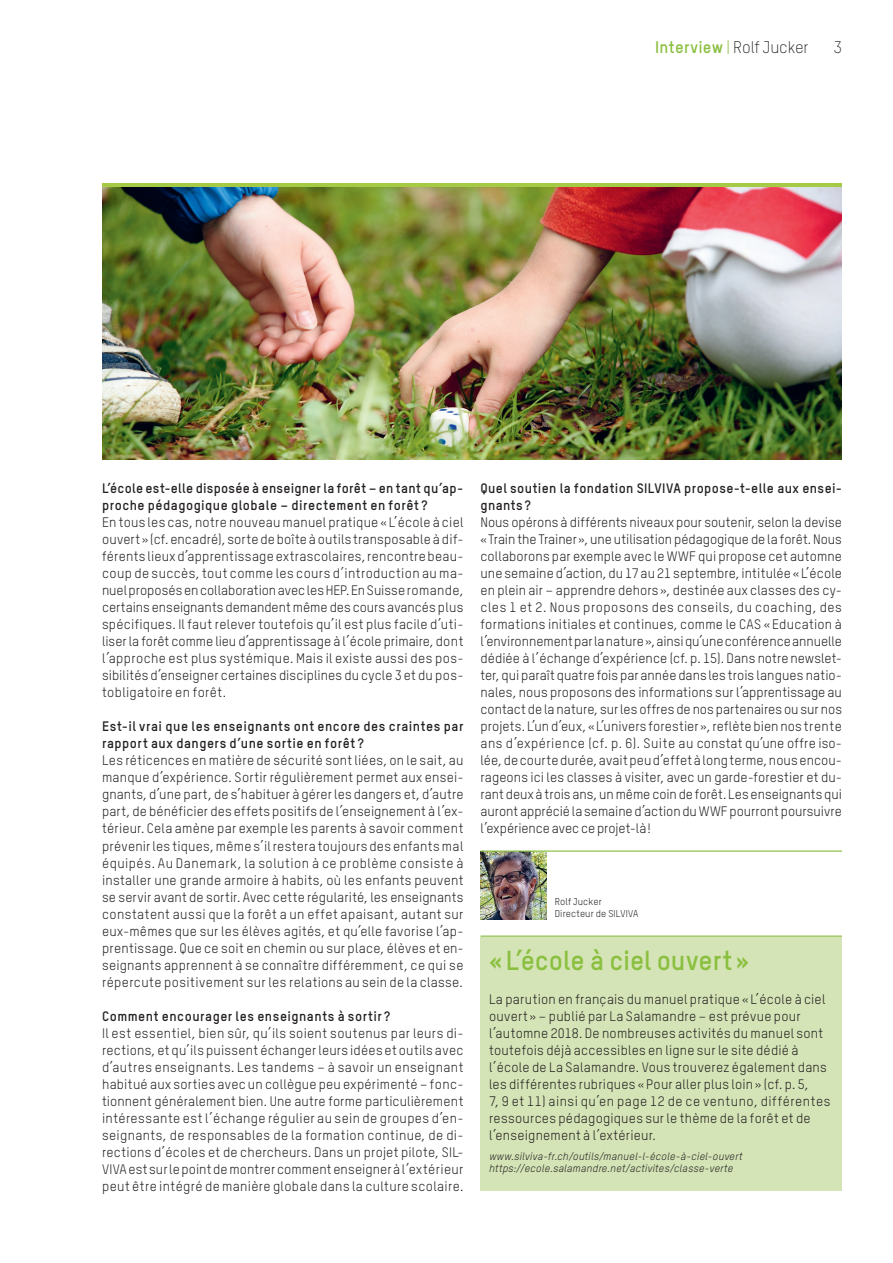
<style>
.page{position:relative;width:893px;height:1263px;background:#fff}
.page>*{position:absolute;margin:0;border:0;box-sizing:border-box;transform-origin:0 0}
._1_Titel_18_pt{font:700 27px "TSTARPRO";color:#8abf3f}
._2_Grundschrift_9_pt{font:300 16.5px "TSTARPRO";letter-spacing:-.005em;color:#231f20}
._1_Untertitel_9_pt{font:13.5px/17px "TSTARPRO";letter-spacing:.025em;color:#231f20;text-align:justify}
._2_Grundschrift_9_pt-2{font:13.5px/17px "TSTARPRO";letter-spacing:.015em;color:#231f20}
._1_Untertitel_9_pt-2{font:700 13.5px/17px "TSTARPRO";letter-spacing:.035em;color:#231f20}
._2_Grundschrift_9_pt-3{font:italic 10.5px "TSTARPRO";letter-spacing:.02em;color:#231f20}
._5_Marginalie_6_5_pt{font:9.75px "TSTARPRO";letter-spacing:.015em;color:#231f20}
.s1{font-weight:700;color:#8abf3f}
.s2{font-weight:400;color:#8abf3f}
</style>
<div class="page">
<hr style="left:102px;top:184px;width:740px;height:3px;background:#a5ca43">
<img style="left:102px;top:187px;width:740px;height:272px">
<img style="left:480px;top:852px;width:66px;height:67px">
<hr style="left:480px;top:850px;width:362px;height:2px;background:#8abf3f">
<div style="left:480px;top:937px;width:362px;height:254px;background:#d4e4b6"></div>
<hr style="left:480px;top:935px;width:362px;height:2px;background:#8abf3f">
<p class="_2_Grundschrift_9_pt" style="left:655px;top:38px;width:155px"><span class="s1">Interview</span> <span class="s2">|</span> Rolf Jucker</p>
<p class="_2_Grundschrift_9_pt" style="left:833px;top:38px;width:10px">3</p>
<p class="_1_Untertitel_9_pt-2" style="left:102px;top:480px;width:363px">L’école est-elle disposée à enseigner la forêt – en tant qu’ap&shy;proche pédagogique globale – directement en forêt ?</p>
<p class="_1_Untertitel_9_pt" style="left:102px;top:514px;width:363px">En tous les cas, notre nouveau manuel pratique «L’école à ciel ouvert» (cf. encadré), sorte de boîte à outils transposable à dif&shy;férents lieux d’apprentissage extrascolaires, rencontre beau&shy;coup de succès, tout comme les cours d’introduction au ma&shy;nuel proposés en collaboration avec les HEP. En Suisse romande, certains enseignants demandent même des cours avancés plus spécifiques. Il faut relever toutefois qu’il est plus facile d’uti&shy;liser la forêt comme lieu d’apprentissage à l’école primaire, dont l’approche est plus systémique. Mais il existe aussi des pos&shy;sibilités d’enseigner certaines disciplines du cycle 3 et du pos&shy;tobligatoire en forêt.</p>
<p class="_1_Untertitel_9_pt-2" style="left:102px;top:718px;width:363px">Est-il vrai que les enseignants ont encore des craintes par rapport aux dangers d’une sortie en forêt ?</p>
<p class="_1_Untertitel_9_pt" style="left:102px;top:752px;width:363px">Les réticences en matière de sécurité sont liées, on le sait, au manque d’expérience. Sortir régulièrement permet aux ensei&shy;gnants, d’une part, de s’habituer à gérer les dangers et, d’autre part, de bénéficier des effets positifs de l’enseignement à l’ex&shy;térieur. Cela amène par exemple les parents à savoir comment prévenir les tiques, même s’il restera toujours des enfants mal équipés. Au Danemark, la solution à ce problème consiste à installer une grande armoire à habits, où les enfants peuvent se servir avant de sortir. Avec cette régularité, les enseignants constatent aussi que la forêt a un effet apaisant, autant sur eux-mêmes que sur les élèves agités, et qu’elle favorise l’ap&shy;prentissage. Que ce soit en chemin ou sur place, élèves et en&shy;seignants apprennent à se connaître différemment, ce qui se répercute positivement sur les relations au sein de la classe.</p>
<p class="_1_Untertitel_9_pt-2" style="left:102px;top:1007px;width:290px">Comment encourager les enseignants à sortir ?</p>
<p class="_1_Untertitel_9_pt" style="left:102px;top:1024px;width:363px">Il est essentiel, bien sûr, qu’ils soient soutenus par leurs di&shy;rections, et qu’ils puissent échanger leurs idées et outils avec d’autres enseignants. Les tandems – à savoir un enseignant habitué aux sorties avec un collègue peu expérimenté – fonc&shy;tionnent généralement bien. Une autre forme particulièrement intéressante est l’échange régulier au sein de groupes d’en&shy;seignants, de responsables de la formation continue, de di&shy;rections d’écoles et de chercheurs. Dans un projet pilote, SIL-VIVA est sur le point de montrer comment enseigner à l’extérieur peut être intégré de manière globale dans la culture scolaire.</p>
<p class="_1_Untertitel_9_pt-2" style="left:480px;top:480px;width:363px">Quel soutien la fondation SILVIVA propose-t-elle aux ensei&shy;gnants ?</p>
<p class="_1_Untertitel_9_pt" style="left:480px;top:514px;width:363px">Nous opérons à différents niveaux pour soutenir, selon la devise «Train the Trainer», une utilisation pédagogique de la forêt. Nous collaborons par exemple avec le WWF qui propose cet automne une semaine d’action, du 17 au 21 septembre, intitulée «L’école en plein air – apprendre dehors», destinée aux classes des cy&shy;cles 1 et 2. Nous proposons des conseils, du coaching, des formations initiales et continues, comme le CAS «Education à l’environnement par la nature», ainsi qu’une conférence annuelle dédiée à l’échange d’expérience (cf. p. 15). Dans notre newslet&shy;ter, qui paraît quatre fois par année dans les trois langues natio&shy;nales, nous proposons des informations sur l’apprentissage au contact de la nature, sur les offres de nos partenaires ou sur nos projets. L’un d’eux, «L’univers forestier», reflète bien nos trente ans d’expérience (cf. p. 6). Suite au constat qu’une offre iso&shy;lée, de courte durée, avait peu d’effet à long terme, nous encou&shy;rageons ici les classes à visiter, avec un garde-forestier et du&shy;rant deux à trois ans, un même coin de forêt. Les enseignants qui auront apprécié la semaine d’action du WWF pourront poursuivre l’expérience avec ce projet-là!</p>
<p class="_5_Marginalie_6_5_pt" style="left:555px;top:895px;width:49px">Rolf Jucker</p>
<p class="_5_Marginalie_6_5_pt" style="left:555px;top:907px;width:85px">Directeur de SILVIVA</p>
<p class="_1_Titel_18_pt" style="left:489px;top:943px;width:262px">« L’école à ciel ouvert »</p>
<p class="_2_Grundschrift_9_pt-2" style="left:489px;top:990px;width:339px">La parution en français du manuel pratique «L’école à ciel ouvert» – publié par La Salamandre – est prévue pour l’automne 2018. De nombreuses activités du manuel sont toutefois déjà accessibles en ligne sur le site dédié à l’école de La Salamandre. Vous trouverez également dans les différentes rubriques «Pour aller plus loin» (cf. p. 5,</p>
<p class="_2_Grundschrift_9_pt-2" style="left:489px;top:1092px;width:343px">7, 9 et 11) ainsi qu’en page 12 de ce ventuno, différentes ressources pédagogiques sur le thème de la forêt et de l’enseignement à l’extérieur.</p>
<p class="_2_Grundschrift_9_pt-3" style="left:489px;top:1150px;width:255px">www.silviva-fr.ch/outils/manuel-l-école-à-ciel-ouvert</p>
<p class="_2_Grundschrift_9_pt-3" style="left:489px;top:1162px;width:246px">https://ecole.salamandre.net/activites/classe-verte</p>
</div>
